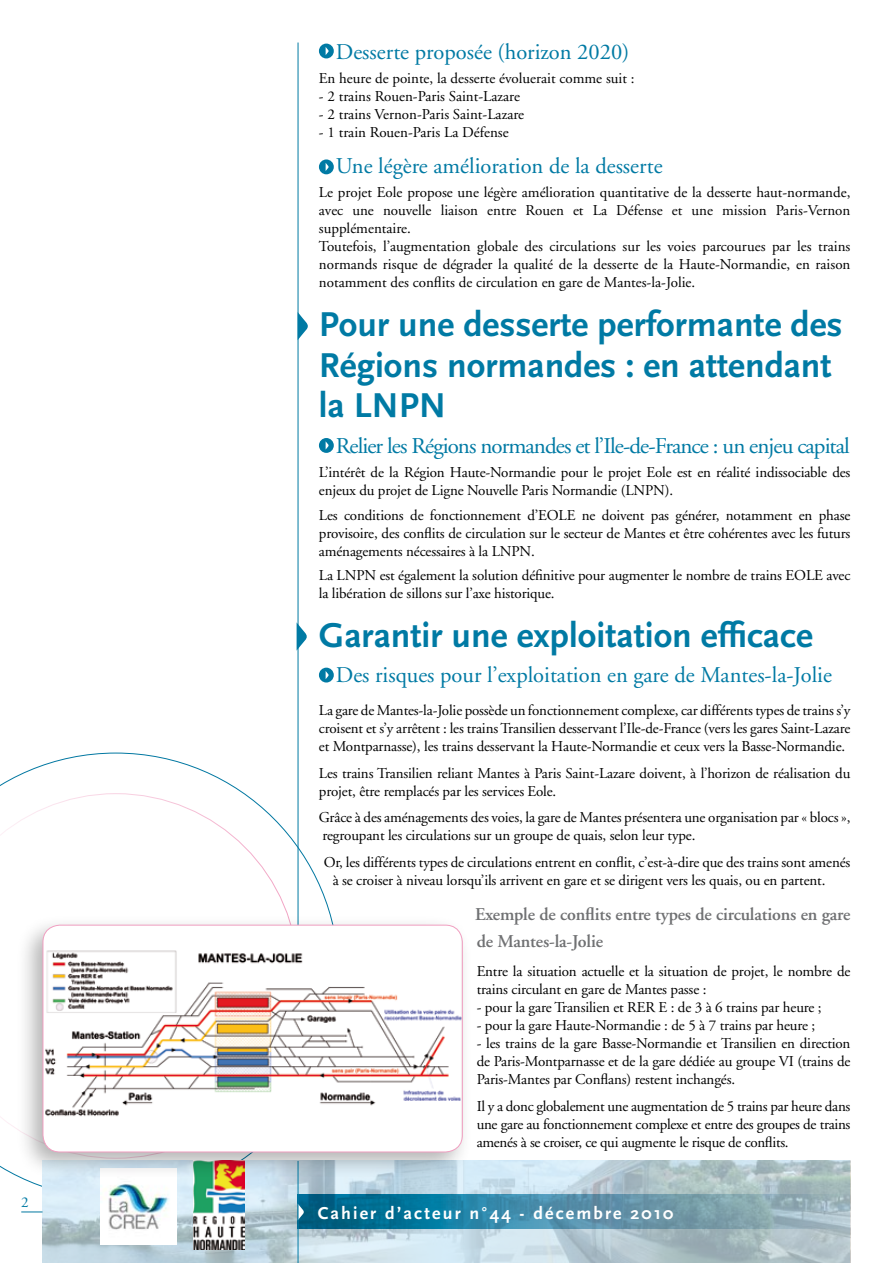
<style>
.page{position:relative;width:893px;height:1263px;background:#fff}
.page>*{position:absolute;margin:0;border:0;box-sizing:border-box;transform-origin:0 0}
.t1{font:700 36px/40.5px "Scala Sans Pro";color:#007aa4}
.t2{font:22.5px "Adobe Garamond LT";color:#007aa4}
.t3{font:22.5px "Adobe Garamond LT";letter-spacing:-.04em;color:#007aa4}
.t4{font:600 18px/27px "Adobe Garamond LT";letter-spacing:-.01em;color:#707173}
.t5{font:700 18px "Scala Sans Pro";letter-spacing:.12em;color:#fff}
.t6{font:15px/18px "Adobe Garamond LT";letter-spacing:-.01em;color:#000}
.t7{font:15px "Adobe Garamond Pro";color:#007aa4}
</style>
<div class="page">
<svg style="left:0;top:753px;width:331px;height:446px"></svg>
<svg style="left:0;top:793px;width:298px;height:365px"></svg>
<hr style="left:298px;top:43px;width:1px;height:1090px;background:#007aa4">
<img style="left:43px;top:1161px;width:807px;height:102px">
<svg style="left:299px;top:1195px;width:551px;height:34px;background:#4d8ea6"></svg>
<svg style="left:299px;top:1203px;width:5px;height:17px"></svg>
<hr style="left:298px;top:1161px;width:1px;height:102px;background:#007aa4">
<svg style="left:297px;top:622px;width:10px;height:29px"></svg>
<svg style="left:21px;top:1211px;width:22px;height:1px"></svg>
<img style="left:193px;top:1179px;width:52px;height:70px">
<img style="left:101px;top:1179px;width:76px;height:65px">
<svg style="left:298px;top:312px;width:10px;height:28px"></svg>
<div style="left:319px;top:44px;width:15px;height:14px;background:#007aa4;border-radius:50%"></div>
<svg style="left:326px;top:47px;width:3px;height:8px"></svg>
<svg style="left:319px;top:159px;width:15px;height:15px"></svg>
<svg style="left:326px;top:163px;width:3px;height:8px"></svg>
<svg style="left:319px;top:438px;width:15px;height:15px"></svg>
<svg style="left:326px;top:441px;width:3px;height:9px"></svg>
<div style="left:319px;top:668px;width:15px;height:14px;background:#007aa4;border-radius:50%"></div>
<svg style="left:326px;top:671px;width:3px;height:8px"></svg>
<div style="left:14px;top:913px;width:458px;height:266px;background:#000;opacity:.3"></div>
<img style="left:43px;top:925px;width:419px;height:227px">
<div style="left:43px;top:925px;width:420px;height:227px;border:1px solid #f19fc1;border-radius:17px"></div>
<p class="t7" style="left:21px;top:1193px;width:9px">2</p>
<h2 class="t2" style="left:336px;top:38px;width:295px">Desserte proposée (horizon 2020)</h2>
<p class="t6" style="left:319px;top:70px;width:317px">En heure de pointe, la desserte évoluerait comme suit :</p>
<p class="t6" style="left:319px;top:88px;width:203px">- 2 trains Rouen-Paris Saint-Lazare</p>
<p class="t6" style="left:319px;top:106px;width:207px">- 2 trains Vernon-Paris Saint-Lazare</p>
<p class="t6" style="left:319px;top:124px;width:191px">- 1 train Rouen-Paris La Défense</p>
<h2 class="t2" style="left:336px;top:152px;width:328px">Une légère amélioration de la desserte</h2>
<p class="t6" style="left:319px;top:183px;width:533px">Le projet Eole propose une légère amélioration quantitative de la desserte haut-normande, avec une nouvelle liaison entre Rouen et La Défense et une mission Paris-Vernon supplémentaire.<br>Toutefois, l’augmentation globale des circulations sur les voies parcourues par les trains normands risque de dégrader la qualité de la desserte de la Haute-Normandie, en raison notamment des conflits de circulation en gare de Mantes-la-Jolie.</p>
<h1 class="t1" style="left:319px;top:302px;width:525px">Pour une desserte performante des<br>Régions normandes : en attendant la LNPN</h1>
<h2 class="t3" style="left:336px;top:432px;width:515px">Relier les Régions normandes et l’Ile-de-France : un enjeu capital</h2>
<p class="t6" style="left:319px;top:463px;width:533px">L’intérêt de la Région Haute-Normandie pour le projet Eole est en réalité indissociable des enjeux du projet de Ligne Nouvelle Paris Normandie (LNPN).</p>
<p class="t6" style="left:319px;top:506px;width:533px;text-align:justify">Les conditions de fonctionnement d’EOLE ne doivent pas générer, notamment en phase provisoire, des conflits de circulation sur le secteur de Mantes et être cohérentes avec les futurs aménagements nécessaires à la LNPN.</p>
<p class="t6" style="left:319px;top:566px;width:533px">La LNPN est également la solution définitive pour augmenter le nombre de trains EOLE avec la libération de sillons sur l’axe historique.</p>
<h1 class="t1" style="left:319px;top:613px;width:495px">Garantir une exploitation efficace</h1>
<h2 class="t2" style="left:336px;top:662px;width:497px">Des risques pour l’exploitation en gare de Mantes-la-Jolie</h2>
<p class="t6" style="left:319px;top:701px;width:533px;text-align:justify">La gare de Mantes-la-Jolie possède un fonctionnement complexe, car différents types de trains s’y croisent et s’y arrêtent : les trains Transilien desservant l’Ile-de-France (vers les gares Saint-Lazare et Montparnasse), les trains desservant la Haute-Normandie et ceux vers la Basse-Normandie.</p>
<p class="t6" style="left:319px;top:764px;width:533px">Les trains Transilien reliant Mantes à Paris Saint-Lazare doivent, à l’horizon de réalisation du projet, être remplacés par les services Eole.</p>
<p class="t6" style="left:319px;top:808px;width:533px">Grâce à des aménagements des voies, la gare de Mantes présentera une organisation par « blocs », regroupant les circulations sur un groupe de quais, selon leur type.</p>
<p class="t6" style="left:333px;top:853px;width:519px;text-indent:-9px">Or, les différents types de circulations entrent en conflit, c’est-à-dire que des trains sont amenés à se croiser à niveau lorsqu’ils arrivent en gare et se dirigent vers les quais, ou en partent.</p>
<p class="t4" style="left:475px;top:901px;width:377px">Exemple de conflits entre types de circulations en gare de Mantes-la-Jolie</p>
<p class="t6" style="left:477px;top:962px;width:375px">Entre la situation actuelle et la situation de projet, le nombre de trains circulant en gare de Mantes passe :</p>
<p class="t6" style="left:477px;top:998px;width:346px">- pour la gare Transilien et RER E : de 3 à 6 trains par heure ;</p>
<p class="t6" style="left:477px;top:1016px;width:340px">- pour la gare Haute-Normandie : de 5 à 7 trains par heure ;</p>
<p class="t6" style="left:477px;top:1034px;width:375px;text-align:justify">- les trains de la gare Basse-Normandie et Transilien en direction de Paris-Montparnasse et de la gare dédiée au groupe VI (trains de Paris-Mantes par Conflans) restent inchangés.</p>
<p class="t6" style="left:477px;top:1097px;width:375px;text-align:justify">Il y a donc globalement une augmentation de 5 trains par heure dans une gare au fonctionnement complexe et entre des groupes de trains amenés à se croiser, ce qui augmente le risque de conflits.</p>
<p class="t5" style="left:318px;top:1200px;width:357px">Cahier d’acteur n°44 - décembre 2010</p>
</div>
